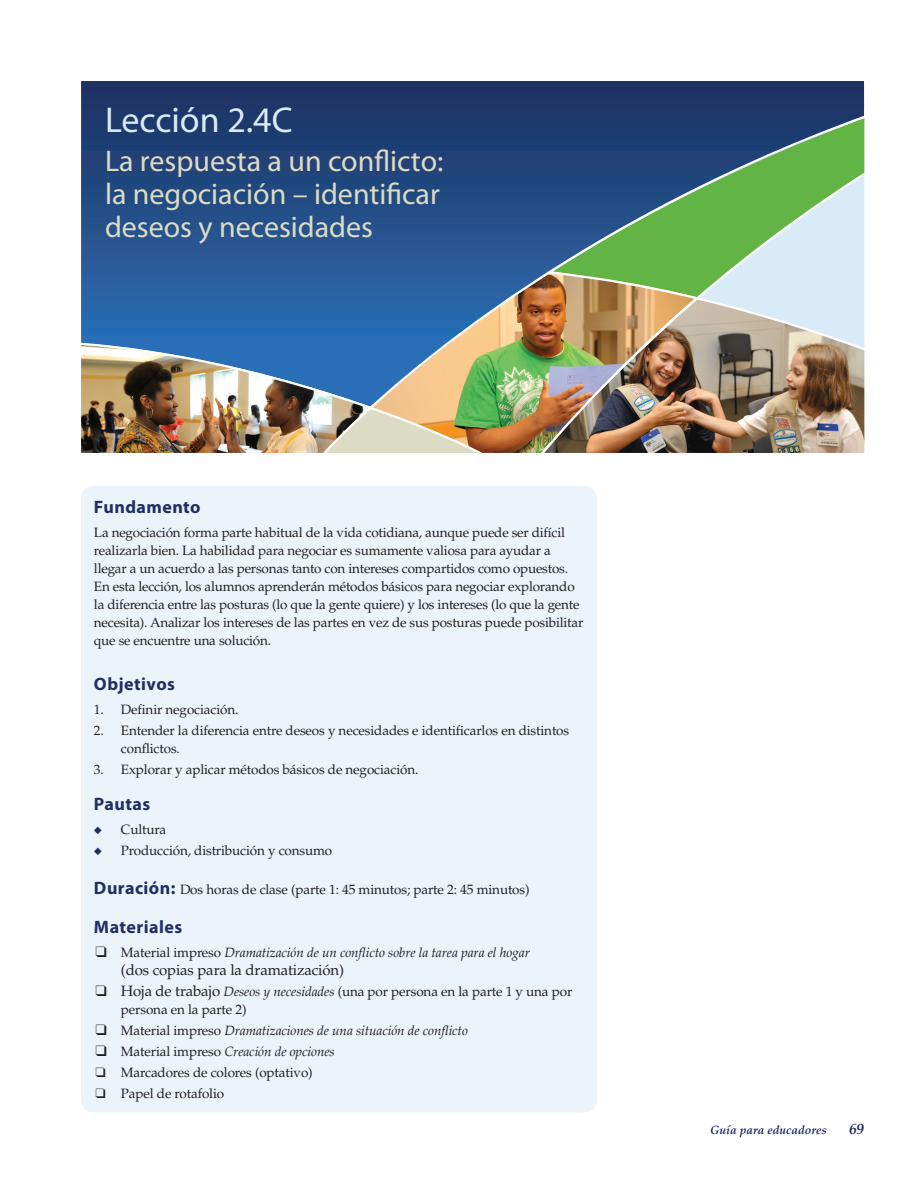
<style>
.page{position:relative;width:918px;height:1188px;background:#fff}
.page>*{position:absolute;margin:0;border:0;box-sizing:border-box;transform-origin:0 0}
.t1{font:36px "Myriad Pro";color:#d9ebf7}
.t2{font:30px/33px "Myriad Pro";color:#dcdbc3;text-align:justify}
.t3{font:700 18px "Myriad Pro";letter-spacing:.025em;color:#1f2f61}
.t4{font:15px "Palatino LT Std";letter-spacing:-.01em;color:#231f20}
.t5{font:italic 700 15px "Palatino Linotype";color:#1f2f61}
.t6{font:13.5px/18px "Palatino LT Std";letter-spacing:-.015em;color:#231f20}
.t7{font:italic 13.5px "Palatino Linotype";letter-spacing:-.01em;color:#231f20}
.t8{font:italic 700 12px "Palatino Linotype";color:#1f2f61}
.s1{color:#1f2f61}
.s2{font-family:"Myriad Pro";font-weight:700;font-size:18px;color:#1f2f61}
.s3{font-family:"Palatino LT Std";font-style:normal}
.s4{font-size:15px}
.s5{font-family:"Palatino Linotype";font-style:italic}
</style>
<div class="page">
<svg style="left:82px;top:82px;width:781px;height:259px;background:#224881"></svg>
<svg style="left:320px;top:113px;width:543px;height:339px;background:#355b7f"></svg>
<img style="left:539px;top:170px;width:324px;height:282px">
<img style="left:82px;top:341px;width:405px;height:111px">
<div style="left:78px;top:78px;width:789px;height:378px;border:3px solid #fff"></div>
<div style="left:81px;top:486px;width:516px;height:626px;background:#ebf4fb;border-radius:13px"></div>
<h1 class="t1" style="left:105px;top:98px;width:189px">Lección 2.4C</h1>
<h2 class="t2" style="left:105px;top:144px;width:340px">La respuesta a un conflicto: la negociación – identificar deseos y necesidades</h2>
<h3 class="t3" style="left:94px;top:495px;width:108px">Fundamento</h3>
<p class="t6" style="left:94px;top:524px;width:491px">La negociación forma parte habitual de la vida cotidiana, aunque puede ser difícil realizarla bien. La habilidad para negociar es sumamente valiosa para ayudar a llegar a un acuerdo a las personas tanto con intereses compartidos como opuestos.<br>En esta lección, los alumnos aprenderán métodos básicos para negociar explorando la diferencia entre las posturas (lo que la gente quiere) y los intereses (lo que la gente necesita). Analizar los intereses de las partes en vez de sus posturas puede posibilitar que se encuentre una solución.</p>
<h3 class="t3" style="left:94px;top:672px;width:83px">Objetivos</h3>
<p class="t6" style="left:94px;top:701px;width:146px">1. Definir negociación.</p>
<p class="t6" style="left:121px;top:722px;width:450px;text-indent:-27px">2. Entender la diferencia entre deseos y necesidades e identificarlos en distintos conflictos.</p>
<p class="t6" style="left:94px;top:761px;width:326px">3. Explorar y aplicar métodos básicos de negociación.</p>
<h3 class="t3" style="left:94px;top:792px;width:58px">Pautas</h3>
<p class="t6" style="left:94px;top:821px;width:74px"><span class="s1">◆</span> Cultura</p>
<p class="t6" style="left:94px;top:842px;width:240px"><span class="s1">◆</span> Producción, distribución y consumo</p>
<p class="t6" style="left:94px;top:881px;width:437px"><span class="s2">Duración:</span> Dos horas de clase (parte 1: 45 minutos; parte 2: 45 minutos)</p>
<h3 class="t3" style="left:94px;top:915px;width:90px">Materiales</h3>
<p class="t7" style="left:95px;top:943px;width:436px">❑ <span class="s3">Material impreso</span> Dramatización de un conflicto sobre la tarea para el hogar</p>
<p class="t4" style="left:121px;top:961px;width:225px">(dos copias para la dramatización)</p>
<p class="t6" style="left:121px;top:983px;width:453px;text-indent:-25px">❑ <span class="s4">Hoja de trabajo</span> <span class="s5">Deseos y necesidades</span> (una por persona en la parte 1 y una por persona en la parte 2)</p>
<p class="t7" style="left:95px;top:1021px;width:374px">❑ <span class="s3">Material impreso</span> Dramatizaciones de una situación de conflicto</p>
<p class="t7" style="left:95px;top:1042px;width:241px">❑ <span class="s3">Material impreso</span> Creación de opciones</p>
<p class="t6" style="left:95px;top:1064px;width:219px">❑ Marcadores de colores (optativo)</p>
<p class="t6" style="left:95px;top:1085px;width:130px">❑ Papel de rotafolio</p>
<p class="t8" style="left:710px;top:1121px;width:118px">Guía para educadores</p>
<p class="t5" style="left:849px;top:1118px;width:16px">69</p>
</div>
